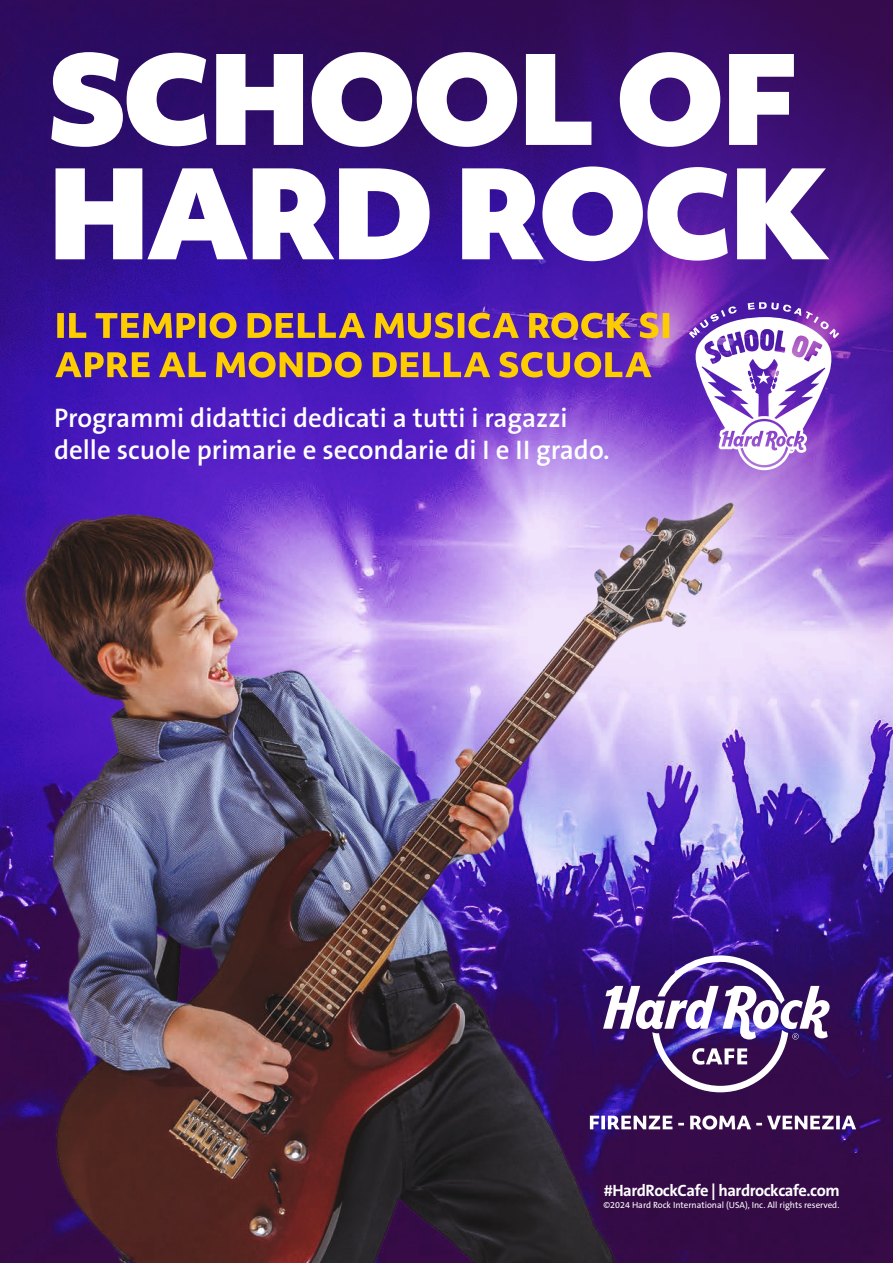
<style>
.page{position:relative;width:893px;height:1263px;background:#fff}
.page>*{position:absolute;margin:0;border:0;box-sizing:border-box;transform-origin:0 0}
.t1{font:900 119.55px/114.3px "Objektiv Mk 2";letter-spacing:-.04em;color:#fff}
.t2{font:600 27px/32.4px "The Sans B6";color:#fff}
.t3{font:700 16.5px "The Sans B7";letter-spacing:-.03em;color:#fff}
.t4{font:9px "The Sans B5 Plain";color:#fff}
</style>
<div class="page">
<svg style="left:0;top:0;width:893px;height:401px;background:#3a1183"></svg>
<img style="left:0;top:401px;width:893px;height:862px">
<svg style="left:689px;top:302px;width:150px;height:168px"></svg>
<svg style="left:57px;top:312px;width:612px;height:26px;background:#9b6e5f"></svg>
<svg style="left:55px;top:352px;width:597px;height:26px;background:#9d6d64"></svg>
<svg style="left:603px;top:955px;width:227px;height:137px"></svg>
<svg style="left:590px;top:1116px;width:94px;height:13px"></svg>
<svg style="left:690px;top:1115px;width:166px;height:14px"></svg>
<svg style="left:870px;top:1236px;width:9px;height:27px"></svg>
<h1 class="t1" style="left:47px;top:38px;width:784px">SCHOOL OF<br>HARD ROCK</h1>
<p class="t2" style="left:54px;top:403px;width:557px">Programmi didattici dedicati a tutti i ragazzi delle scuole primarie e secondarie di I e II grado.</p>
<p class="t3" style="left:604px;top:1182px;width:237px">#HardRockCafe | hardrockcafe.com</p>
<p class="t4" style="left:603px;top:1201px;width:237px">©2024 Hard Rock International (USA), Inc. All rights reserved.</p>
</div>
